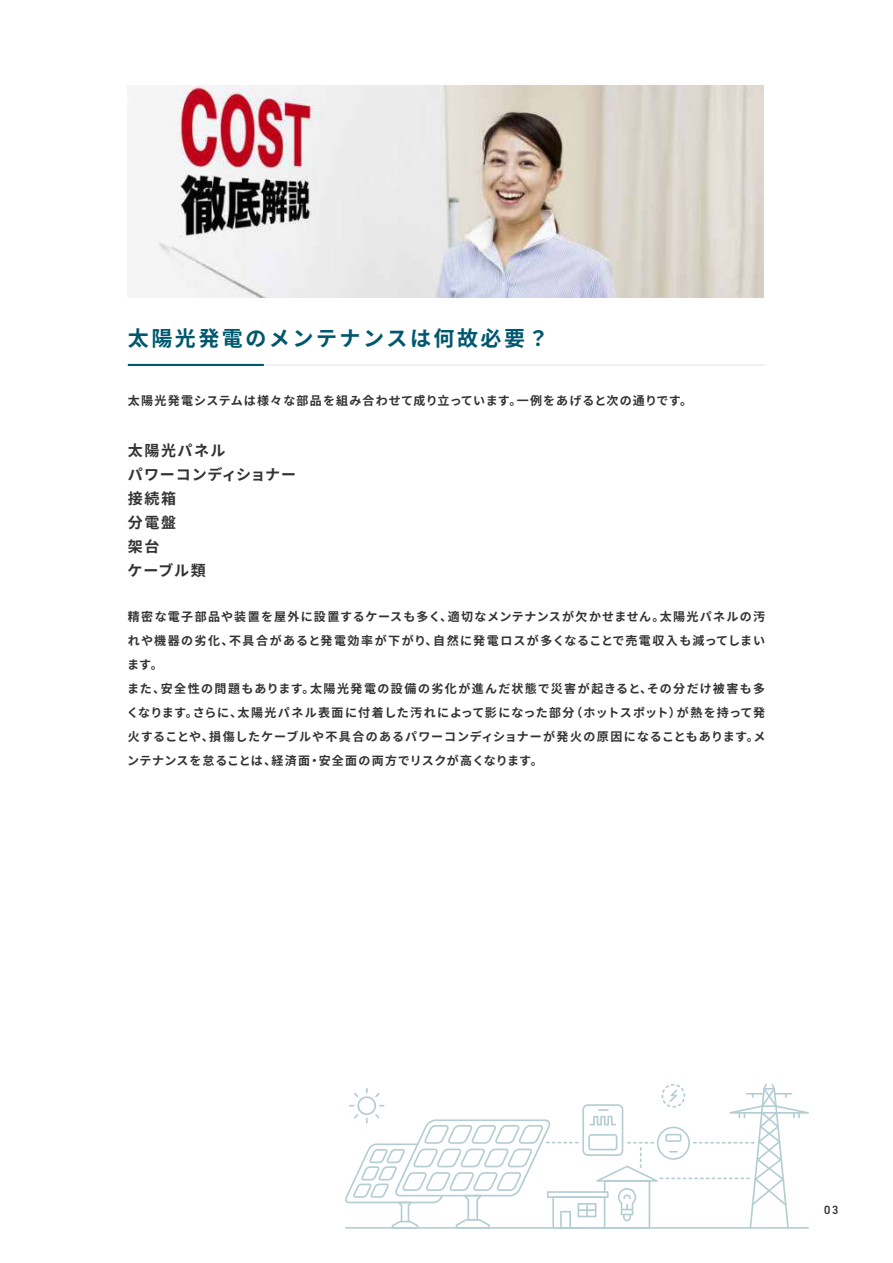
<style>
.page{position:relative;width:893px;height:1263px;background:#fff}
.page>*{position:absolute;margin:0;border:0;box-sizing:border-box;transform-origin:0 0}
.t1{font:700 21px "Noto Sans JP";letter-spacing:.12em;color:#00576e}
.t2{font:700 15px/24px "Noto Sans JP";letter-spacing:.08em;color:#333}
.t3{font:700 12px/24px "Noto Sans JP";letter-spacing:.09em;color:#333}
.t4{font:600 12px "DIN2014";color:#333}
</style>
<div class="page">
<svg style="left:345px;top:1084px;width:464px;height:145px"></svg>
<hr style="left:128px;top:364px;width:136px;height:2px;background:#00576e">
<hr style="left:264px;top:364px;width:501px;height:1px;background:#e6e6e6">
<img style="left:155px;top:85px;width:608px;height:213px">
<h1 class="t1" style="left:128px;top:327px;width:422px">太陽光発電のメンテナンスは何故必要？</h1>
<p class="t3" style="left:128px;top:389px;width:566px">太陽光発電システムは様々な部品を組み合わせて成り立っています。一例をあげると次の通りです。</p>
<p class="t2" style="left:128px;top:439px;width:170px">太陽光パネル<br>パワーコンディショナー接続箱<br>分電盤<br>架台<br>ケーブル類</p>
<p class="t3" style="left:127px;top:605px;width:640px">精密な電子部品や装置を屋外に設置するケースも多く、適切なメンテナンスが欠かせません。太陽光パネルの汚れや機器の劣化、不具合があると発電効率が下がり、自然に発電ロスが多くなることで売電収入も減ってしまいます。<br>また、安全性の問題もあります。太陽光発電の設備の劣化が進んだ状態で災害が起きると、その分だけ被害も多くなります。さらに、太陽光パネル表面に付着した汚れによって影になった部分（ホットスポット）が熱を持って発火することや、損傷したケーブルや不具合のあるパワーコンディショナーが発火の原因になることもあります。メンテナンスを怠ることは、経済面・安全面の両方でリスクが高くなります。</p>
<p class="t4" style="left:824px;top:1202px;width:16px">03</p>
</div>
